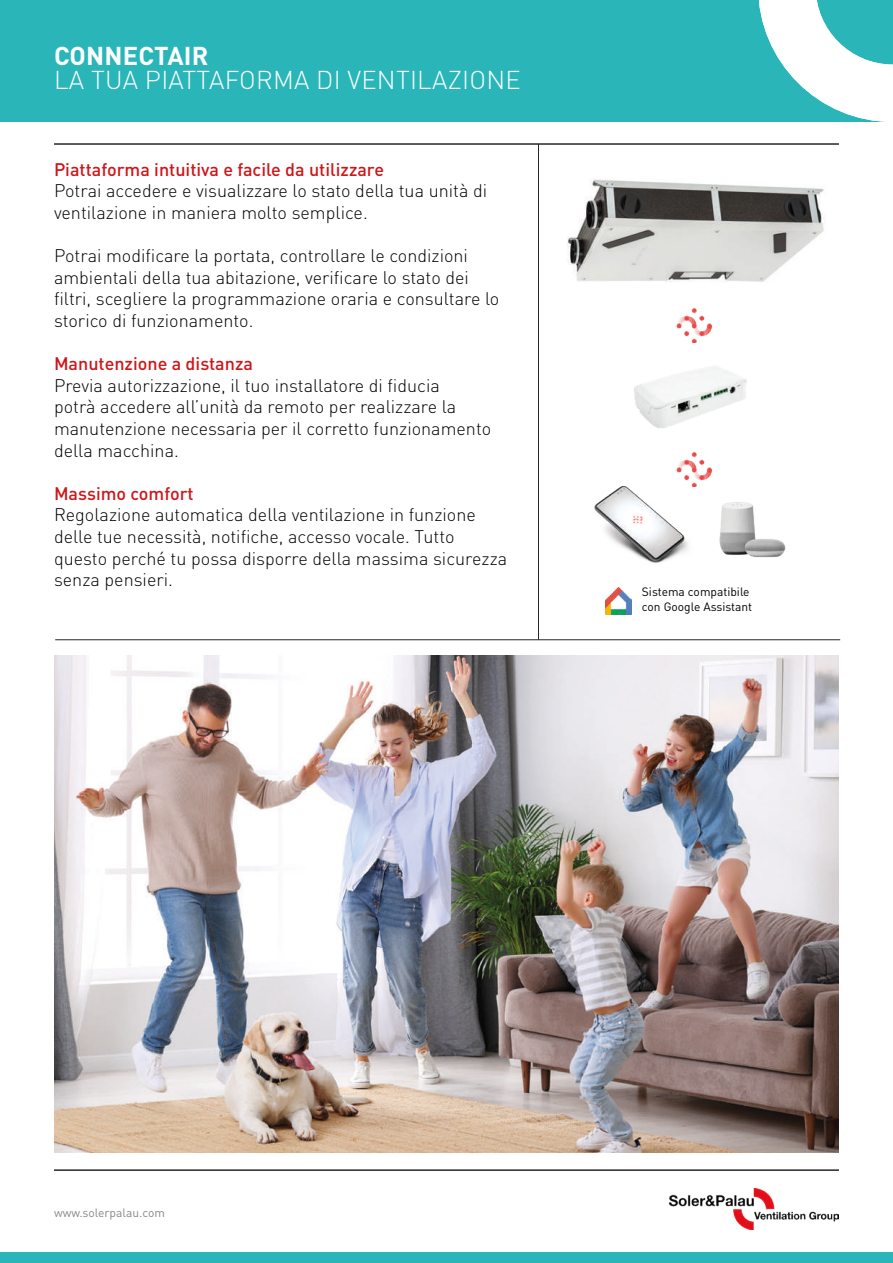
<style>
.page{position:relative;width:893px;height:1263px;background:#fff}
.page>*{position:absolute;margin:0;border:0;box-sizing:border-box;transform-origin:0 0}
.t1{font:300 25.5px "DIN Pro";letter-spacing:.01em;color:#fff}
.t2{font:700 25.5px "DIN Pro";letter-spacing:.01em;color:#fff}
.t3{font:300 18px/21.6px "DIN Pro";color:#000}
.t4{font:500 18px "DIN Pro";color:#cd171a}
.t5{font:12px/14.4px "DIN Pro";color:#000}
.t6{font:12px "DIN Pro";color:#878787}
</style>
<div class="page">
<hr style="left:54px;top:1169px;width:785px;height:2px;background:#272726">
<img style="left:669px;top:1188px;width:170px;height:41px">
<div style="left:0;top:0;width:893px;height:122px;background:#2ab6b9"></div>
<hr style="left:54px;top:143px;width:785px;height:2px;background:#272726">
<div style="left:0;top:1252px;width:893px;height:11px;background:#2ab6b9"></div>
<svg style="left:758px;top:0;width:135px;height:122px"></svg>
<img style="left:54px;top:656px;width:785px;height:496px">
<img style="left:594px;top:486px;width:100px;height:77px">
<img style="left:719px;top:502px;width:67px;height:56px">
<img style="left:605px;top:587px;width:27px;height:27px">
<img style="left:634px;top:366px;width:113px;height:62px">
<hr style="left:55px;top:639px;width:785px;height:1px;background:#272726">
<hr style="left:538px;top:144px;width:1px;height:496px;background:#272726">
<img style="left:567px;top:179px;width:257px;height:103px">
<img style="left:676px;top:308px;width:37px;height:34px">
<img style="left:676px;top:452px;width:37px;height:34px">
<h1 class="t2" style="left:54px;top:38px;width:156px">CONNECTAIR</h1>
<h1 class="t1" style="left:54px;top:62px;width:468px">LA TUA PIATTAFORMA DI VENTILAZIONE</h1>
<p class="t4" style="left:54px;top:157px;width:332px">Piattaforma intuitiva e facile da utilizzare</p>
<p class="t3" style="left:54px;top:179px;width:435px">Potrai accedere e visualizzare lo stato della tua unità di ventilazione in maniera molto semplice.</p>
<p class="t3" style="left:54px;top:244px;width:447px">Potrai modificare la portata, controllare le condizioni ambientali della tua abitazione, verificare lo stato dei filtri, scegliere la programmazione oraria e consultare lo storico di funzionamento.</p>
<p class="t4" style="left:54px;top:351px;width:200px">Manutenzione a distanza</p>
<p class="t3" style="left:54px;top:374px;width:439px">Previa autorizzazione, il tuo installatore di fiducia<br>potrà accedere all’unità da remoto per realizzare la manutenzione necessaria per il corretto funzionamento della macchina.</p>
<p class="t4" style="left:54px;top:481px;width:141px">Massimo comfort</p>
<p class="t3" style="left:54px;top:503px;width:455px">Regolazione automatica della ventilazione in funzione delle tue necessità, notifiche, accesso vocale. Tutto questo perché tu possa disporre della massima sicurezza senza pensieri.</p>
<p class="t5" style="left:642px;top:584px;width:112px">Sistema compatibile con Google Assistant</p>
<p class="t6" style="left:54px;top:1205px;width:112px">www.solerpalau.com</p>
</div>
